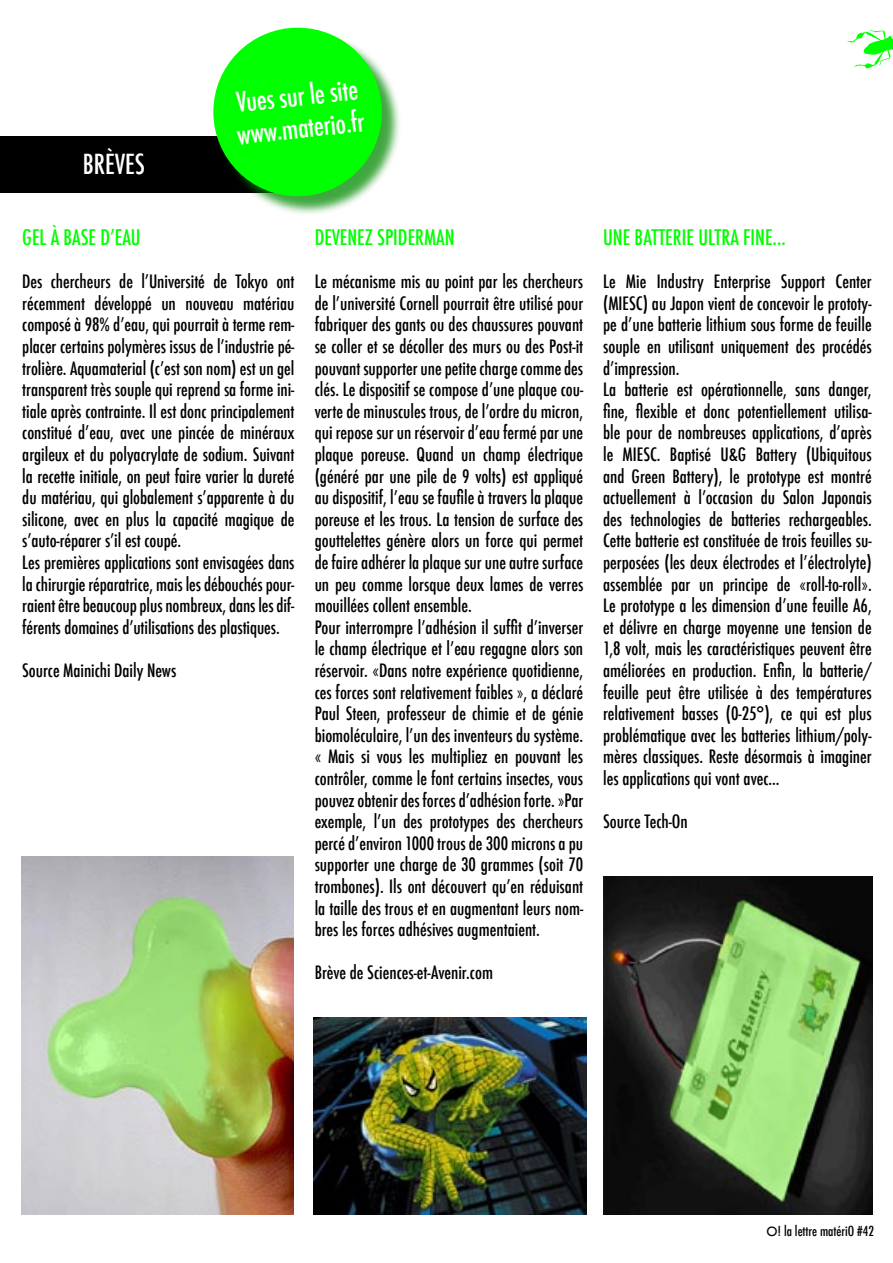
<style>
.page{position:relative;width:893px;height:1263px;background:#fff}
.page>*{position:absolute;margin:0;border:0;box-sizing:border-box;transform-origin:0 0}
.t1{font:500 condensed 27px "Futura";color:#fff}
.t2{font:500 condensed 21px "Futura";color:#0f0}
.t3{font:500 condensed 18px/21.6px "Futura";color:#000;text-align:justify}
.t4{font:500 condensed 13.5px "Futura";color:#000}
.s1{font-family:"Gill Sans";font-weight:400;font-stretch:normal}
</style>
<div class="page">
<div style="left:0;top:136px;width:291px;height:57px;background:#000"></div>
<div style="left:214px;top:28px;width:188px;height:188px;background:#008a00;opacity:.75"></div>
<div style="left:213px;top:28px;width:169px;height:168px;background:#0f0;border-radius:50%"></div>
<img style="left:314px;top:1017px;width:272px;height:197px">
<img style="left:604px;top:876px;width:269px;height:338px">
<img style="left:21px;top:856px;width:273px;height:358px">
<svg style="left:847px;top:29px;width:46px;height:40px"></svg>
<p class="t1" style="left:83px;top:146px;width:64px">BRÈVES</p>
<p class="t1" style="left:235px;top:85px;width:123px;rotate:-6deg">Vues sur le site</p>
<p class="t1" style="left:235px;top:117px;width:129px;rotate:-6deg">www.materio.fr</p>
<p class="t2" style="left:22px;top:224px;width:120px">GEL À BASE DʼEAU</p>
<p class="t3" style="left:22px;top:271px;width:274px">Des chercheurs de lʼUniversité de Tokyo ont récemment développé un nouveau matériau composé à 98% dʼeau, qui pourrait à terme rem&shy;placer certains polymères issus de lʼindustrie pé&shy;trolière. Aquamaterial (cʼest son nom) est un gel transparent très souple qui reprend sa forme ini&shy;tiale après contrainte. Il est donc principalement constitué dʼeau, avec une pincée de minéraux argileux et du polyacrylate de sodium. Suivant la recette initiale, on peut faire varier la dureté du matériau, qui globalement sʼapparente à du silicone, avec en plus la capacité magique de sʼauto-réparer sʼil est coupé.</p>
<p class="t3" style="left:22px;top:552px;width:274px">Les premières applications sont envisagées dans la chirurgie réparatrice, mais les débouchés pour&shy;raient être beaucoup plus nombreux, dans les dif&shy;férents domaines dʼutilisations des plastiques.</p>
<p class="t3" style="left:22px;top:660px;width:156px">Source Mainichi Daily News</p>
<p class="t2" style="left:315px;top:224px;width:141px">DEVENEZ SPIDERMAN</p>
<p class="t3" style="left:315px;top:271px;width:270px">Le mécanisme mis au point par les chercheurs de lʼuniversité Cornell pourrait être utilisé pour fabriquer des gants ou des chaussures pouvant se coller et se décoller des murs ou des Post-it pouvant supporter une petite charge comme des clés. Le dispositif se compose dʼune plaque cou&shy;verte de minuscules trous, de lʼordre du micron, qui repose sur un réservoir dʼeau fermé par une plaque poreuse. Quand un champ électrique (généré par une pile de 9 volts) est appliqué au dispositif, lʼeau se faufile à travers la plaque poreuse et les trous. La tension de surface des gouttelettes génère alors un force qui permet de faire adhérer la plaque sur une autre surface un peu comme lorsque deux lames de verres mouillées collent ensemble.</p>
<p class="t3" style="left:315px;top:616px;width:270px">Pour interrompre lʼadhésion il suffit dʼinverser le champ électrique et lʼeau regagne alors son réservoir. «Dans notre expérience quotidienne, ces forces sont relativement faibles », a déclaré Paul Steen, professeur de chimie et de génie biomoléculaire, lʼun des inventeurs du système. « Mais si vous les multipliez en pouvant les contrôler, comme le font certains insectes, vous pouvez obtenir des forces dʼadhésion forte. »Par exemple, lʼun des prototypes des chercheurs percé dʼenviron 1000 trous de 300 microns a pu supporter une charge de 30 grammes (soit 70 trombones). Ils ont découvert quʼen réduisant la taille des trous et en augmentant leurs nom&shy;bres les forces adhésives augmentaient.</p>
<p class="t3" style="left:315px;top:962px;width:180px">Brève de Sciences-et-Avenir.com</p>
<p class="t2" style="left:603px;top:224px;width:184px">UNE BATTERIE ULTRA FINE...</p>
<p class="t3" style="left:603px;top:271px;width:270px">Le Mie Industry Enterprise Support Center (MIESC) au Japon vient de concevoir le prototy&shy;pe dʼune batterie lithium sous forme de feuille souple en utilisant uniquement des procédés dʼimpression.</p>
<p class="t3" style="left:603px;top:379px;width:270px">La batterie est opérationnelle, sans danger, fine, flexible et donc potentiellement utilisa&shy;ble pour de nombreuses applications, dʼaprès le MIESC. Baptisé U&amp;G Battery (Ubiquitous and Green Battery), le prototype est montré actuellement à lʼoccasion du Salon Japonais des technologies de batteries rechargeables.<br>Cette batterie est constituée de trois feuilles su&shy;perposées (les deux électrodes et lʼélectrolyte) assemblée par un principe de «roll-to-roll».<br>Le prototype a les dimension dʼune feuille A6, et délivre en charge moyenne une tension de 1,8 volt, mais les caractéristiques peuvent être améliorées en production. Enfin, la batterie/ feuille peut être utilisée à des températures relativement basses (0-25°), ce qui est plus problématique avec les batteries lithium/poly&shy;mères classiques. Reste désormais à imaginer les applications qui vont avec...</p>
<p class="t3" style="left:603px;top:811px;width:86px">Source Tech-On</p>
<p class="t4" style="left:766px;top:1222px;width:109px"><span class="s1">O</span>! la lettre matériO #42</p>
</div>
